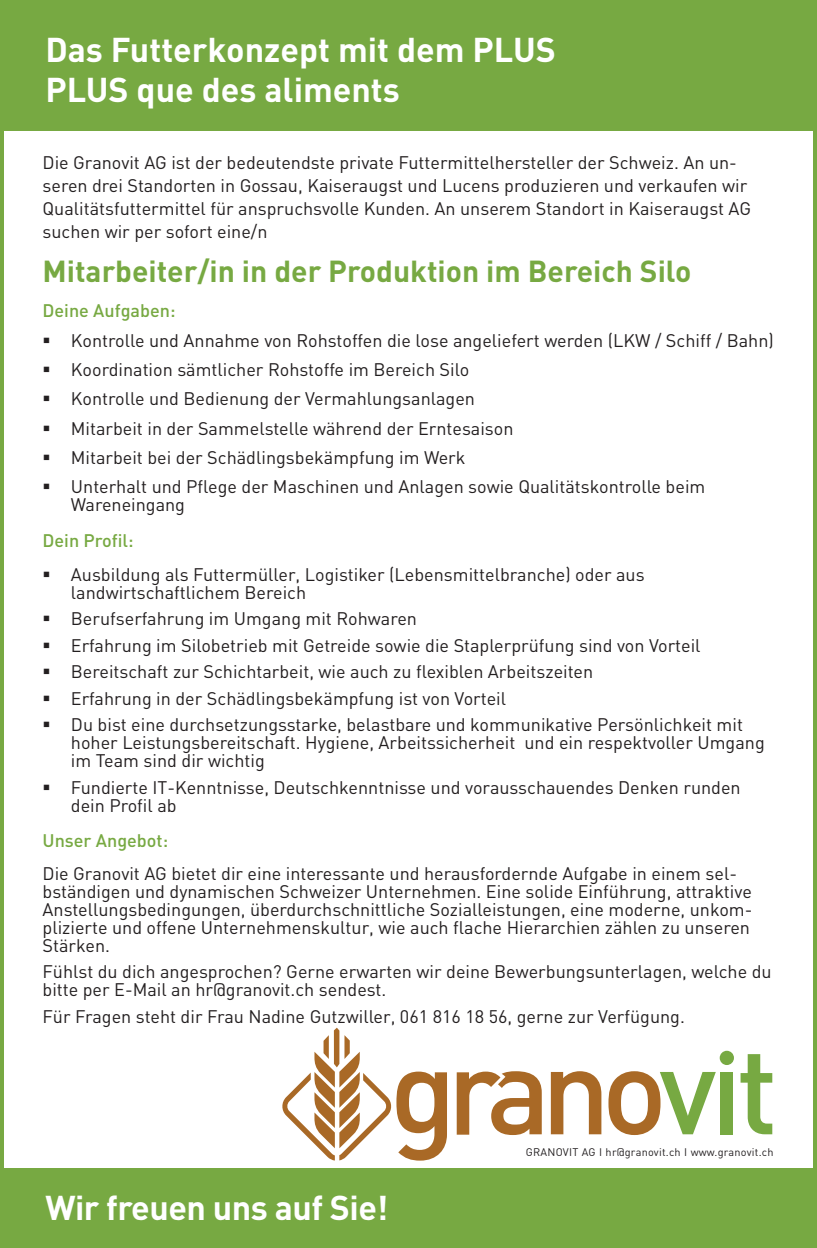
<style>
.page{position:relative;width:817px;height:1248px;background:#fff}
.page>*{position:absolute;margin:0;border:0;box-sizing:border-box;transform-origin:0 0}
.Einf__Abs{font:700 34px "DIN";color:#fff}
.t1{font:700 30px "DIN";color:#77a942}
.t2{font:18px/18px "DIN";color:#231f20}
.t3{font:500 18px "DIN";color:#77a942}
.Text__bottom{font:11px "DIN";letter-spacing:.02em;color:#231f20}
</style>
<div class="page">
<div style="left:0;top:0;width:816px;height:130px;background:#77a942"></div>
<div style="left:0;top:1168px;width:816px;height:79px;background:#77a942"></div>
<svg style="left:282px;top:1027px;width:165px;height:133px"></svg>
<svg style="left:550px;top:1071px;width:51px;height:63px"></svg>
<svg style="left:608px;top:1071px;width:107px;height:63px"></svg>
<div style="left:720px;top:1071px;width:12px;height:63px;background:#77a942"></div>
<svg style="left:740px;top:1054px;width:32px;height:80px"></svg>
<svg style="left:456px;top:1071px;width:85px;height:63px"></svg>
<div style="left:719px;top:1050px;width:14px;height:14px;background:#77a942;border-radius:50%"></div>
<div style="left:0;top:0;width:816px;height:1247px;border:4px solid #77a942"></div>
<p class="Einf__Abs" style="left:45px;top:28px;width:512px">Das Futterkonzept mit dem PLUS</p>
<p class="Einf__Abs" style="left:45px;top:68px;width:356px">PLUS que des aliments</p>
<p class="t2" style="left:43px;top:151px;width:710px;line-height:23px">Die Granovit AG ist der bedeutendste private Futtermittelhersteller der Schweiz. An un&shy;seren drei Standorten in Gossau, Kaiseraugst und Lucens produzieren und verkaufen wir Qualitätsfuttermittel für anspruchsvolle Kunden. An unserem Standort in Kaiseraugst AG suchen wir per sofort eine/n</p>
<p class="t1" style="left:43px;top:251px;width:650px">Mitarbeiter/in in der Produktion im Bereich Silo</p>
<p class="t3" style="left:43px;top:299px;width:134px">Deine Aufgaben:</p>
<p class="t2" style="left:71px;top:331px;width:704px">Kontrolle und Annahme von Rohstoffen die lose angeliefert werden (LKW / Schiff / Bahn)</p>
<p class="t2" style="left:71px;top:360px;width:400px">Koordination sämtlicher Rohstoffe im Bereich Silo</p>
<p class="t2" style="left:71px;top:389px;width:405px">Kontrolle und Bedienung der Vermahlungsanlagen</p>
<p class="t2" style="left:71px;top:419px;width:444px">Mitarbeit in der Sammelstelle während der Erntesaison</p>
<p class="t2" style="left:71px;top:448px;width:396px">Mitarbeit bei der Schädlingsbekämpfung im Werk</p>
<p class="t2" style="left:71px;top:477px;width:636px">Unterhalt und Pflege der Maschinen und Anlagen sowie Qualitätskontrolle beim<br>Wareneingang</p>
<p class="t3" style="left:43px;top:529px;width:93px">Dein Profil:</p>
<p class="t2" style="left:71px;top:565px;width:575px">Ausbildung als Futtermüller, Logistiker (Lebensmittelbranche) oder aus landwirtschaftlichem Bereich</p>
<p class="t2" style="left:71px;top:609px;width:347px">Berufserfahrung im Umgang mit Rohwaren</p>
<p class="t2" style="left:71px;top:636px;width:631px">Erfahrung im Silobetrieb mit Getreide sowie die Staplerprüfung sind von Vorteil</p>
<p class="t2" style="left:71px;top:662px;width:523px">Bereitschaft zur Schichtarbeit, wie auch zu flexiblen Arbeitszeiten</p>
<p class="t2" style="left:71px;top:689px;width:436px">Erfahrung in der Schädlingsbekämpfung ist von Vorteil</p>
<p class="t2" style="left:71px;top:715px;width:695px">Du bist eine durchsetzungsstarke, belastbare und kommunikative Persönlichkeit mit hoher Leistungsbereitschaft. Hygiene, Arbeitssicherheit und ein respektvoller Umgang im Team sind dir wichtig</p>
<p class="t2" style="left:71px;top:778px;width:671px">Fundierte IT-Kenntnisse, Deutschkenntnisse und vorausschauendes Denken runden dein Profil ab</p>
<p class="t3" style="left:43px;top:829px;width:127px">Unser Angebot:</p>
<p class="t2" style="left:43px;top:863px;width:711px">Die Granovit AG bietet dir eine interessante und herausfordernde Aufgabe in einem sel&shy;bständigen und dynamischen Schweizer Unternehmen. Eine solide Einführung, attraktive Anstellungsbedingungen, überdurchschnittliche Sozialleistungen, eine moderne, unkom&shy;plizierte und offene Unternehmenskultur, wie auch flache Hierarchien zählen zu unseren Stärken.</p>
<p class="t2" style="left:43px;top:962px;width:730px">Fühlst du dich angesprochen? Gerne erwarten wir deine Bewerbungsunterlagen, welche du bitte per E-Mail an hr@granovit.ch sendest.</p>
<p class="t2" style="left:43px;top:1006px;width:643px">Für Fragen steht dir Frau Nadine Gutzwiller, 061 816 18 56, gerne zur Verfügung.</p>
<p class="Einf__Abs" style="left:45px;top:1184px;width:344px">Wir freuen uns auf Sie!</p>
<p class="Text__bottom" style="left:525px;top:1144px;width:249px">GRANOVIT AG I hr@granovit.ch I www.granovit.ch</p>
</div>
